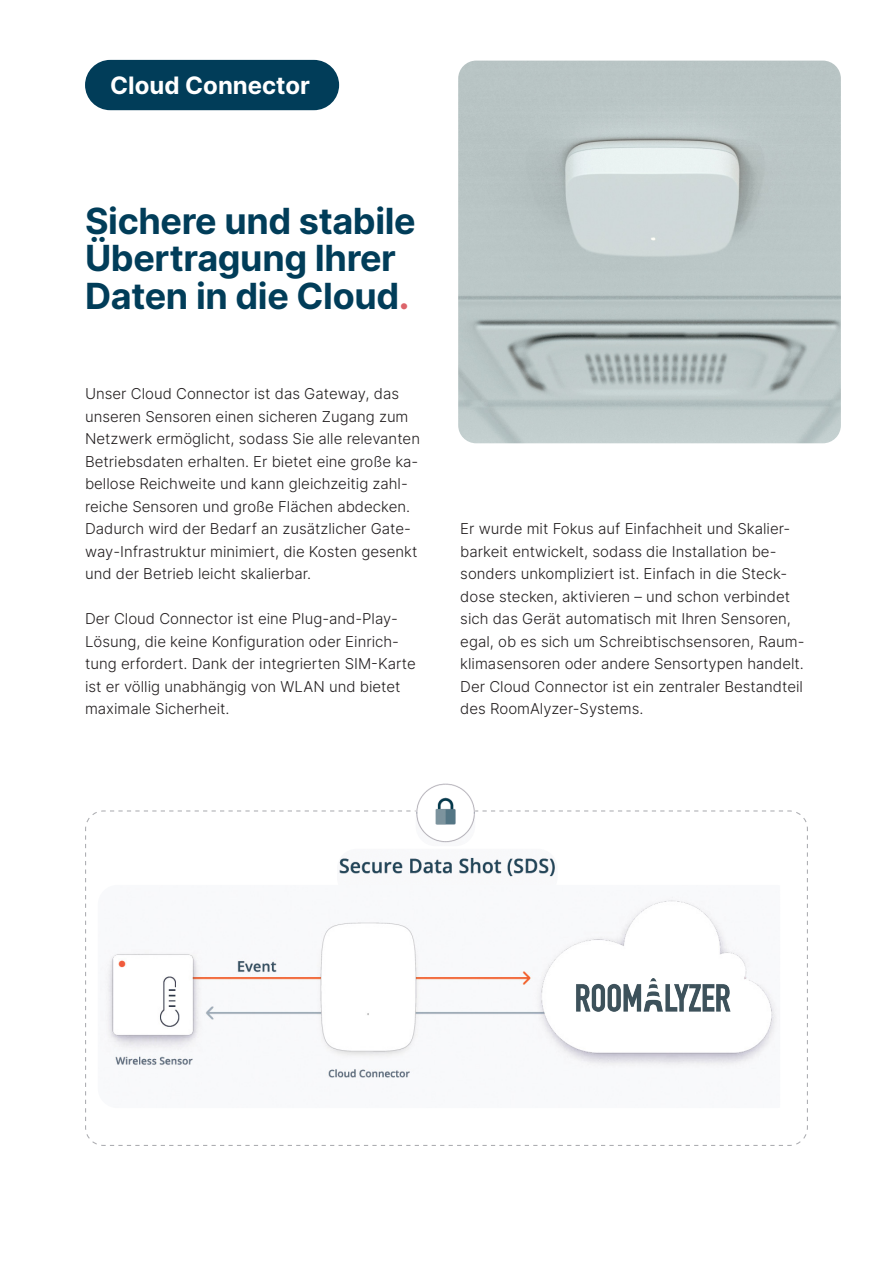
<style>
.page{position:relative;width:893px;height:1263px;background:#fff}
.page>*{position:absolute;margin:0;border:0;box-sizing:border-box;transform-origin:0 0}
.t1{font:36px "Inter";letter-spacing:-.01em;color:#013d59}
.t2{font:24px "Inter";color:#fff}
.t3{font:300 15px/22.5px "Inter";color:#231f20}
.s1{color:#dc646a}
</style>
<div class="page">
<div style="left:85px;top:60px;width:254px;height:50px;background:#013d59;border-radius:25px"></div>
<svg style="left:85px;top:810px;width:723px;height:336px"></svg>
<img style="left:337px;top:849px;width:221px;height:36px">
<img style="left:416px;top:783px;width:59px;height:63px">
<img style="left:98px;top:885px;width:682px;height:223px">
<img style="left:562px;top:957px;width:183px;height:68px">
<img style="left:458px;top:61px;width:383px;height:382px">
<p class="t2" style="left:110px;top:68px;width:201px">Cloud Connector</p>
<p class="t1" style="left:85px;top:194px;width:332px">Sichere und stabile</p>
<p class="t1" style="left:85px;top:232px;width:312px">Übertragung Ihrer</p>
<p class="t1" style="left:85px;top:269px;width:326px">Daten in die Cloud<span class="s1">.</span></p>
<p class="t3" style="left:85px;top:382px;width:336px">Unser Cloud Connector ist das Gateway, das unseren Sensoren einen sicheren Zugang zum Netzwerk ermöglicht, sodass Sie alle relevanten Betriebsdaten erhalten. Er bietet eine große ka&shy;bellose Reichweite und kann gleichzeitig zahl&shy;reiche Sensoren und große Flächen abdecken.<br>Dadurch wird der Bedarf an zusätzlicher Gate&shy;way-Infrastruktur minimiert, die Kosten gesenkt und der Betrieb leicht skalierbar.</p>
<p class="t3" style="left:85px;top:607px;width:332px">Der Cloud Connector ist eine Plug-and-Play-Lösung, die keine Konfiguration oder Einrich&shy;tung erfordert. Dank der integrierten SIM-Karte ist er völlig unabhängig von WLAN und bietet maximale Sicherheit.</p>
<p class="t3" style="left:460px;top:517px;width:346px">Er wurde mit Fokus auf Einfachheit und Skalier&shy;barkeit entwickelt, sodass die Installation be&shy;sonders unkompliziert ist. Einfach in die Steck&shy;dose stecken, aktivieren – und schon verbindet sich das Gerät automatisch mit Ihren Sensoren, egal, ob es sich um Schreibtischsensoren, Raum&shy;klimasensoren oder andere Sensortypen handelt.</p>
<p class="t3" style="left:460px;top:675px;width:344px">Der Cloud Connector ist ein zentraler Bestandteil des RoomAlyzer-Systems.</p>
</div>
